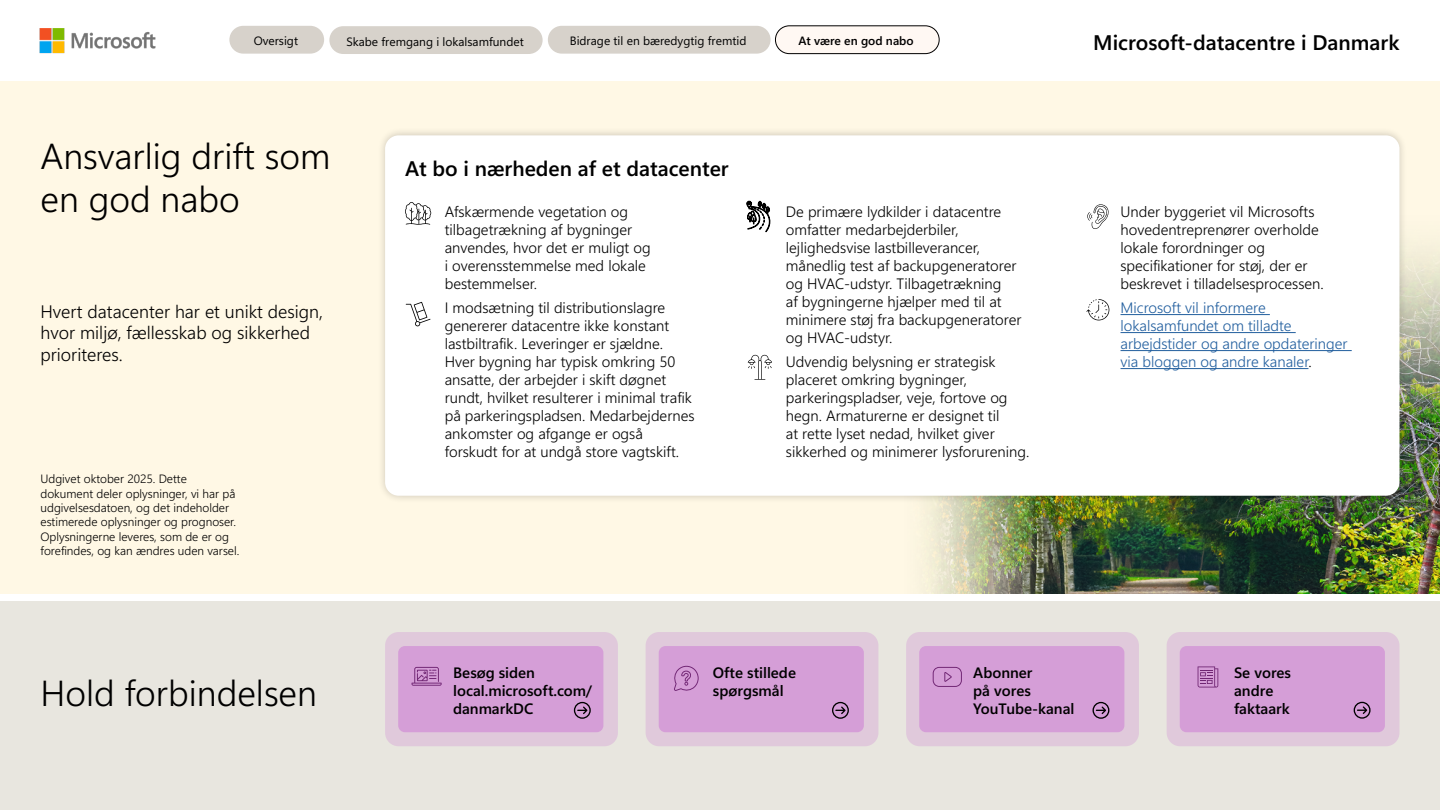
<style>
.page{position:relative;width:1440px;height:810px;background:#fff}
.page>*{position:absolute;margin:0;border:0;box-sizing:border-box;transform-origin:0 0}
.large_heading{font:36px/43.2px "Segoe Sans a 8000 15 e 0000";color:#000}
.large_subhead{font:21px "Segoe Sans a 8000";color:#000}
.larger_body_copy{font:18px/21.6px "Segoe Sans a 8000 15 e 0000";color:#000}
.small_body_copy{font:15px/18px "Segoe Sans a 8000 15 e 0000";color:#000}
.Stay_connected_button{font:15px/18px "Segoe Sans a 8000";color:#000}
.small_body_copy-2{font:15px/18px "Segoe Sans a 8000 15 e 0000";color:#215e9e}
.Published_fine_print{font:12px/14.4px "Segoe Sans a 8000 15 e 0000";color:#000}
.Nav_inactive{font:12px "Segoe Sans a 8000";color:#000}
.Nav_active{font:12px "Segoe Sans a 8000";color:#000}
.s1{color:#000}
</style>
<div class="page">
<div style="left:0;top:81px;width:1440px;height:513px;background:#fff8e5"></div>
<div style="left:0;top:601px;width:1440px;height:209px;background:#e8e6df"></div>
<img style="left:39px;top:28px;width:117px;height:26px">
<img style="left:926px;top:249px;width:514px;height:345px">
<div style="left:377px;top:127px;width:1031px;height:377px;background:#000;opacity:.2"></div>
<div style="left:385px;top:135px;width:1014px;height:361px;background:#fff;border-radius:14px"></div>
<hr style="left:1121px;top:314px;width:149px;height:1px;background:#215e9e">
<hr style="left:1121px;top:332px;width:175px;height:1px;background:#215e9e">
<hr style="left:1121px;top:350px;width:231px;height:1px;background:#215e9e">
<hr style="left:1121px;top:368px;width:187px;height:1px;background:#215e9e">
<svg style="left:747px;top:201px;width:24px;height:31px"></svg>
<svg style="left:405px;top:202px;width:26px;height:23px"></svg>
<svg style="left:406px;top:302px;width:24px;height:24px"></svg>
<svg style="left:748px;top:355px;width:24px;height:25px"></svg>
<svg style="left:1086px;top:299px;width:23px;height:21px"></svg>
<svg style="left:1087px;top:204px;width:22px;height:25px"></svg>
<div style="left:385px;top:632px;width:233px;height:114px;background:#e0c9db;border-radius:14px"></div>
<div style="left:398px;top:646px;width:205px;height:86px;background:#d59ed7;border-radius:7px"></div>
<svg style="left:412px;top:667px;width:30px;height:19px"></svg>
<svg style="left:574px;top:702px;width:17px;height:17px"></svg>
<div style="left:646px;top:632px;width:232px;height:114px;background:#e0c9db;border-radius:14px"></div>
<div style="left:659px;top:646px;width:205px;height:86px;background:#d59ed7;border-radius:7px"></div>
<svg style="left:674px;top:666px;width:25px;height:25px"></svg>
<svg style="left:832px;top:702px;width:17px;height:17px"></svg>
<div style="left:906px;top:632px;width:233px;height:114px;background:#e0c9db;border-radius:14px"></div>
<div style="left:919px;top:646px;width:205px;height:86px;background:#d59ed7;border-radius:7px"></div>
<svg style="left:933px;top:667px;width:29px;height:20px"></svg>
<svg style="left:1092px;top:702px;width:17px;height:17px"></svg>
<div style="left:1167px;top:632px;width:232px;height:114px;background:#e0c9db;border-radius:14px"></div>
<div style="left:1180px;top:646px;width:205px;height:86px;background:#d59ed7;border-radius:7px"></div>
<svg style="left:1354px;top:702px;width:17px;height:17px"></svg>
<div style="left:229px;top:26px;width:95px;height:28px;background:#d7d2cb;border-radius:14px"></div>
<div style="left:329px;top:26px;width:214px;height:28px;background:#d7d2cb;border-radius:14px"></div>
<div style="left:548px;top:26px;width:223px;height:28px;background:#d7d2cb;border-radius:14px"></div>
<div style="left:775px;top:26px;width:164px;height:28px;background:#fff8f3;border-radius:14px"></div>
<div style="left:775px;top:25px;width:165px;height:29px;border:1px solid #000;border-radius:14px"></div>
<svg style="left:1198px;top:666px;width:20px;height:22px"></svg>
<p class="Nav_inactive" style="left:254px;top:33px;width:46px">Oversigt</p>
<p class="Nav_inactive" style="left:346px;top:33px;width:179px">Skabe fremgang i lokalsamfundet</p>
<p class="Nav_inactive" style="left:570px;top:33px;width:178px">Bidrage til en bæredygtig fremtid</p>
<p class="Nav_active" style="left:798px;top:33px;width:117px">At være en god nabo</p>
<p class="large_heading" style="left:40px;top:133px;width:291px">Ansvarlig drift som en god nabo</p>
<p class="larger_body_copy" style="left:40px;top:300px;width:284px">Hvert datacenter har et unikt design, hvor miljø, fællesskab og sikkerhed prioriteres.</p>
<p class="Published_fine_print" style="left:40px;top:471px;width:200px">Udgivet oktober 2025. Dette dokument deler oplysninger, vi har på udgivelsesdatoen, og det indeholder estimerede oplysninger og prognoser.<br>Oplysningerne leveres, som de er og forefindes, og kan ændres uden varsel.</p>
<p class="large_subhead" style="left:405px;top:153px;width:325px">At bo i nærheden af et datacenter</p>
<p class="small_body_copy" style="left:445px;top:202px;width:208px">Afskærmende vegetation og tilbagetrækning af bygninger anvendes, hvor det er muligt og i overensstemmelse med lokale bestemmelser.</p>
<p class="small_body_copy" style="left:445px;top:299px;width:251px">I modsætning til distributionslagre genererer datacentre ikke konstant lastbiltrafik. Leveringer er sjældne.<br>Hver bygning har typisk omkring 50 ansatte, der arbejder i skift døgnet rundt, hvilket resulterer i minimal trafik på parkeringspladsen. Medarbejdernes ankomster og afgange er også forskudt for at undgå store vagtskift.</p>
<p class="small_body_copy" style="left:786px;top:202px;width:237px">De primære lydkilder i datacentre omfatter medarbejderbiler, lejlighedsvise lastbilleverancer, månedlig test af backupgeneratorer og HVAC-udstyr. Tilbagetrækning<br>af bygningerne hjælper med til at minimere støj fra backupgeneratorer og HVAC-udstyr.</p>
<p class="small_body_copy" style="left:786px;top:353px;width:245px">Udvendig belysning er strategisk placeret omkring bygninger, parkeringspladser, veje, fortove og hegn. Armaturerne er designet til<br>at rette lyset nedad, hvilket giver sikkerhed og minimerer lysforurening.</p>
<h2 class="large_subhead" style="left:1093px;top:28px;width:308px">Microsoft-datacentre i Danmark</h2>
<p class="small_body_copy" style="left:1121px;top:202px;width:205px">Under byggeriet vil Microsofts hovedentreprenører overholde lokale forordninger og specifikationer for støj, der er beskrevet i tilladelsesprocessen.</p>
<p class="small_body_copy-2" style="left:1121px;top:299px;width:229px">Microsoft vil informere lokalsamfundet om tilladte arbejdstider og andre opdateringer via bloggen og andre kanaler<span class="s1">.</span></p>
<p class="large_heading" style="left:40px;top:671px;width:278px">Hold forbindelsen</p>
<p class="Stay_connected_button" style="left:453px;top:663px;width:141px">Besøg siden local.microsoft.com/ danmarkDC</p>
<p class="Stay_connected_button" style="left:713px;top:663px;width:85px">Ofte stillede spørgsmål</p>
<p class="Stay_connected_button" style="left:973px;top:663px;width:103px">Abonner<br>på vores<br>YouTube-kanal</p>
<p class="Stay_connected_button" style="left:1234px;top:663px;width:58px">Se vores andre faktaark</p>
</div>
